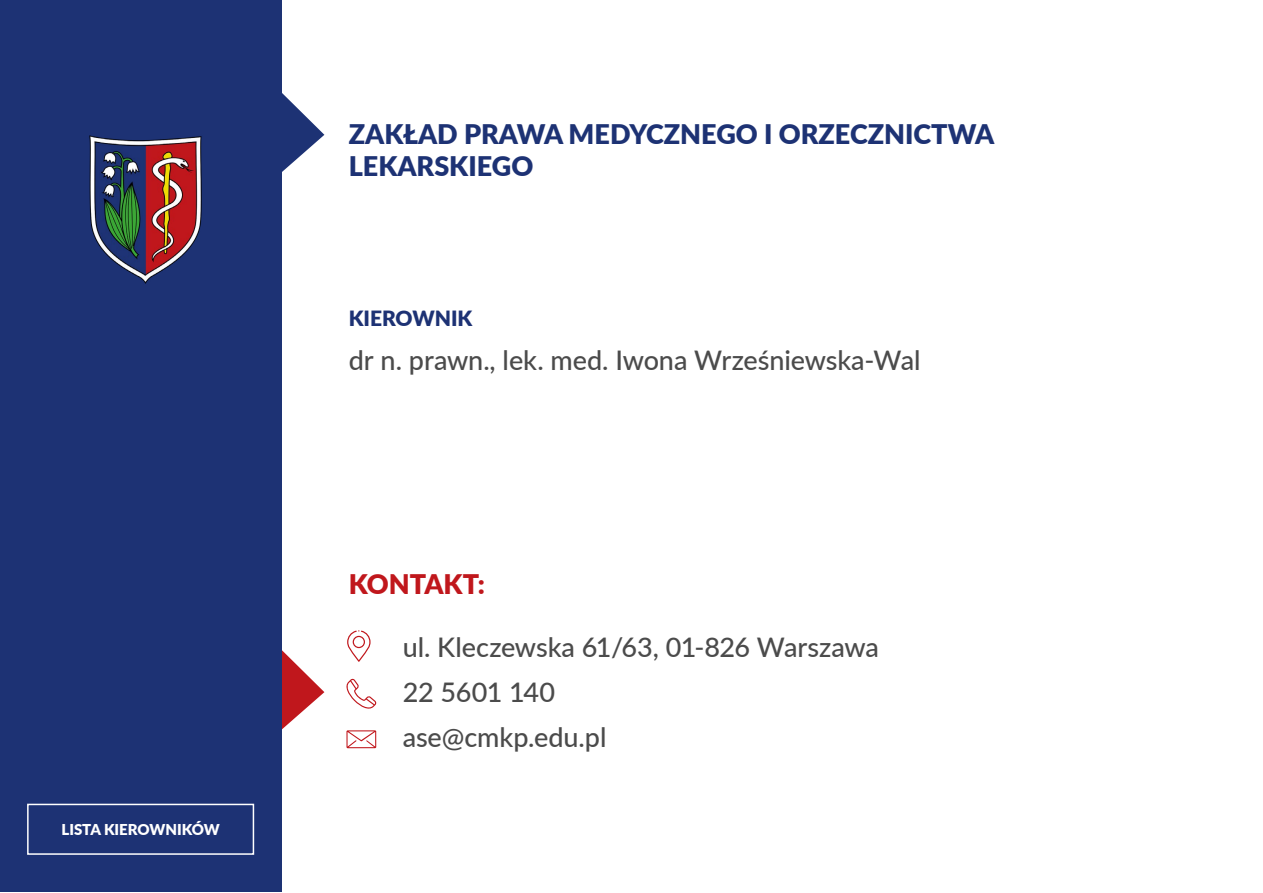
<style>
.page{position:relative;width:1263px;height:893px;background:#fff}
.page>*{position:absolute;margin:0;border:0;box-sizing:border-box;transform-origin:0 0}
.t1{font:500 27px/45px "Lato";letter-spacing:-.005em;color:#4b4b4b}
.t2{font:900 27px/32.4px "Lato";color:#1d3274}
.t3{font:900 27px "Lato";color:#c0171c}
.t4{font:900 21px "Lato";color:#1d3274}
.t5{font:900 15px "Lato";color:#fff}
</style>
<div class="page">
<svg style="left:281px;top:611px;width:43px;height:156px"></svg>
<svg style="left:281px;top:54px;width:43px;height:155px"></svg>
<div style="left:0;top:1px;width:281px;height:891px;background:#1d3274"></div>
<svg style="left:346px;top:678px;width:31px;height:31px"></svg>
<svg style="left:346px;top:730px;width:30px;height:18px"></svg>
<svg style="left:347px;top:630px;width:23px;height:32px"></svg>
<div style="left:27px;top:804px;width:227px;height:51px;border:2px solid #fff"></div>
<img style="left:89px;top:135px;width:113px;height:149px">
<p class="t5" style="left:61px;top:818px;width:160px">LISTA KIEROWNIKÓW</p>
<p class="t2" style="left:349px;top:116px;width:647px">ZAKŁAD PRAWA MEDYCZNEGO I ORZECZNICTWA<br>LEKARSKIEGO</p>
<p class="t4" style="left:349px;top:303px;width:125px">KIEROWNIK</p>
<p class="t1" style="left:349px;top:337px;width:573px">dr n. prawn., lek. med. Iwona Wrześniewska-Wal</p>
<p class="t3" style="left:349px;top:564px;width:138px">KONTAKT:</p>
<p class="t1" style="left:403px;top:624px;width:478px">ul. Kleczewska 61/63, 01-826 Warszawa<br>22 5601 140<br>ase@cmkp.edu.pl</p>
</div>
